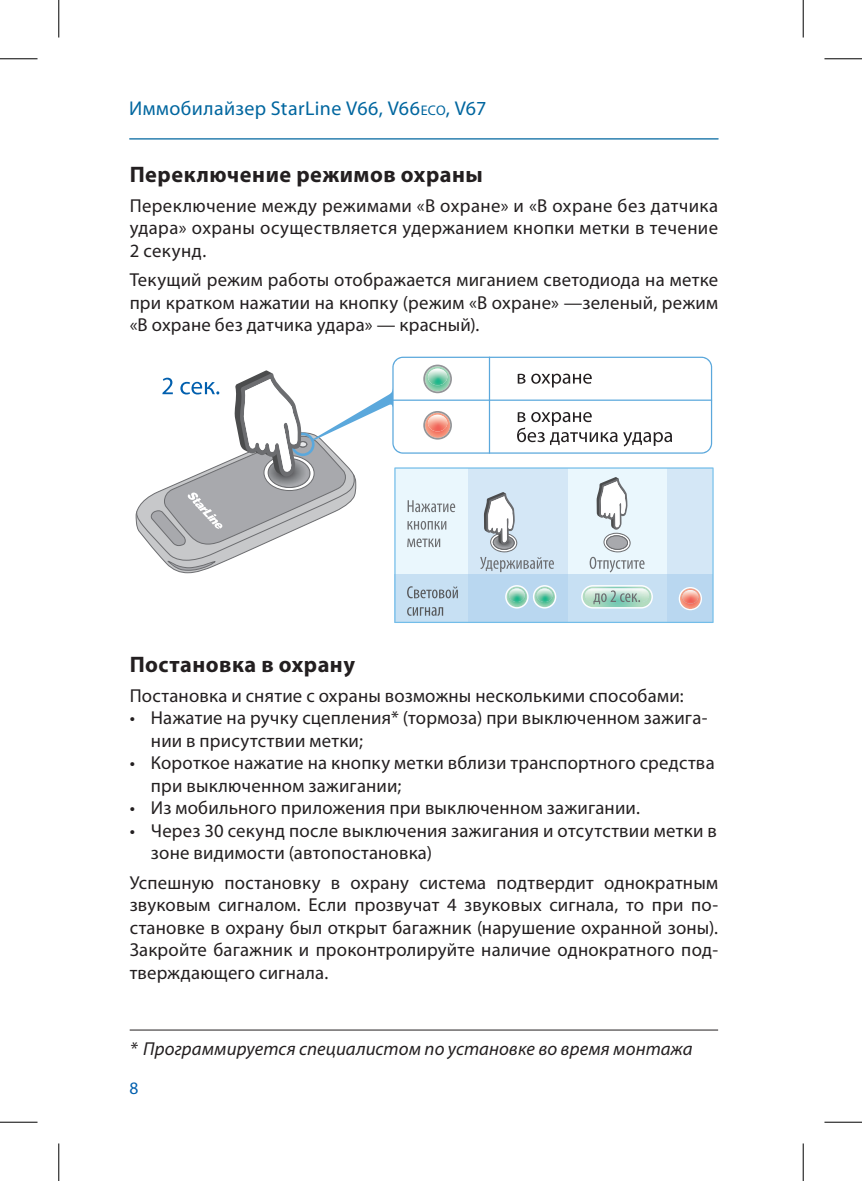
<style>
.page{position:relative;width:862px;height:1181px;background:#fff}
.page>*{position:absolute;margin:0;border:0;box-sizing:border-box;transform-origin:0 0}
.t1{font:700 22.5px "Myriad Pro";letter-spacing:.025em;color:#231f20}
.t2{font:20px "Myriad Pro";letter-spacing:.02em;color:#01669f}
.t3{font:18.75px/22.5px "Myriad Pro";letter-spacing:.01em;color:#231f20;text-align:justify}
.t4{font:italic 18.75px "Myriad Pro";letter-spacing:.005em;color:#231f20}
.t5{font:17.5px "Myriad Pro";color:#015fae}
.s1{font-size:14px}
.s2{font-style:inherit}
</style>
<div class="page">
<hr style="left:130px;top:138px;width:588px;height:1px;background:#01669f">
<svg style="left:394px;top:467px;width:319px;height:156px;background:#b9d6ec"></svg>
<svg style="left:678px;top:587px;width:24px;height:23px"></svg>
<img style="left:682px;top:590px;width:16px;height:13px">
<svg style="left:136px;top:357px;width:576px;height:222px"></svg>
<svg style="left:505px;top:585px;width:51px;height:23px"></svg>
<img style="left:536px;top:588px;width:16px;height:14px">
<svg style="left:581px;top:585px;width:72px;height:23px;background:#b9d8cd"></svg>
<hr style="left:130px;top:1029px;width:588px;height:1px;background:#231f20">
<hr style="left:0;top:58px;width:38px;height:1px;background:#000">
<hr style="left:824px;top:58px;width:38px;height:1px;background:#000">
<hr style="left:0;top:1121px;width:38px;height:1px;background:#000">
<hr style="left:824px;top:1121px;width:38px;height:1px;background:#000">
<hr style="left:58px;top:0;width:1px;height:38px;background:#000">
<hr style="left:58px;top:1143px;width:1px;height:38px;background:#000">
<hr style="left:802px;top:0;width:1px;height:38px;background:#000">
<hr style="left:802px;top:1143px;width:1px;height:38px;background:#000">
<p class="t2" style="left:129px;top:96px;width:359px">Иммобилайзер StarLine V66, V66<span class="s1">ECO</span><span class="s2">, V67</span></p>
<p class="t1" style="left:130px;top:160px;width:355px">Переключение режимов охраны</p>
<p class="t3" style="left:130px;top:194px;width:590px">Переключение между режимами «В охране» и «В охране без датчика удара» охраны осуществляется удержанием кнопки метки в течение 2 секунд.</p>
<p class="t3" style="left:130px;top:268px;width:590px">Текущий режим работы отображается миганием светодиода на метке при кратком нажатии на кнопку (режим «В охране» —зеленый, режим «В охране без датчика удара» — красный).</p>
<p class="t1" style="left:130px;top:649px;width:227px">Постановка в охрану</p>
<p class="t3" style="left:130px;top:683px;width:555px">Постановка и снятие с охраны возможны несколькими способами:</p>
<p class="t3" style="left:151px;top:706px;width:558px;text-indent:-21px">• Нажатие на ручку сцепления* (тормоза) при выключенном зажига&shy;нии в присутствии метки;</p>
<p class="t3" style="left:151px;top:751px;width:565px;text-indent:-21px">• Короткое нажатие на кнопку метки вблизи транспортного средства при выключенном зажигании;</p>
<p class="t3" style="left:130px;top:796px;width:512px">• Из мобильного приложения при выключенном зажигании.</p>
<p class="t3" style="left:151px;top:818px;width:567px;text-indent:-21px">• Через 30 секунд после выключения зажигания и отсутствии метки в зоне видимости (автопостановка)</p>
<p class="t3" style="left:130px;top:871px;width:590px">Успешную постановку в охрану система подтвердит однократным звуковым сигналом. Если прозвучат 4 звуковых сигнала, то при по&shy;становке в охрану был открыт багажник (нарушение охранной зоны).<br>Закройте багажник и проконтролируйте наличие однократного под&shy;тверждающего сигнала.</p>
<p class="t4" style="left:130px;top:1036px;width:564px">* Программируется специалистом по установке во время монтажа</p>
<p class="t5" style="left:129px;top:1076px;width:10px">8</p>
</div>
